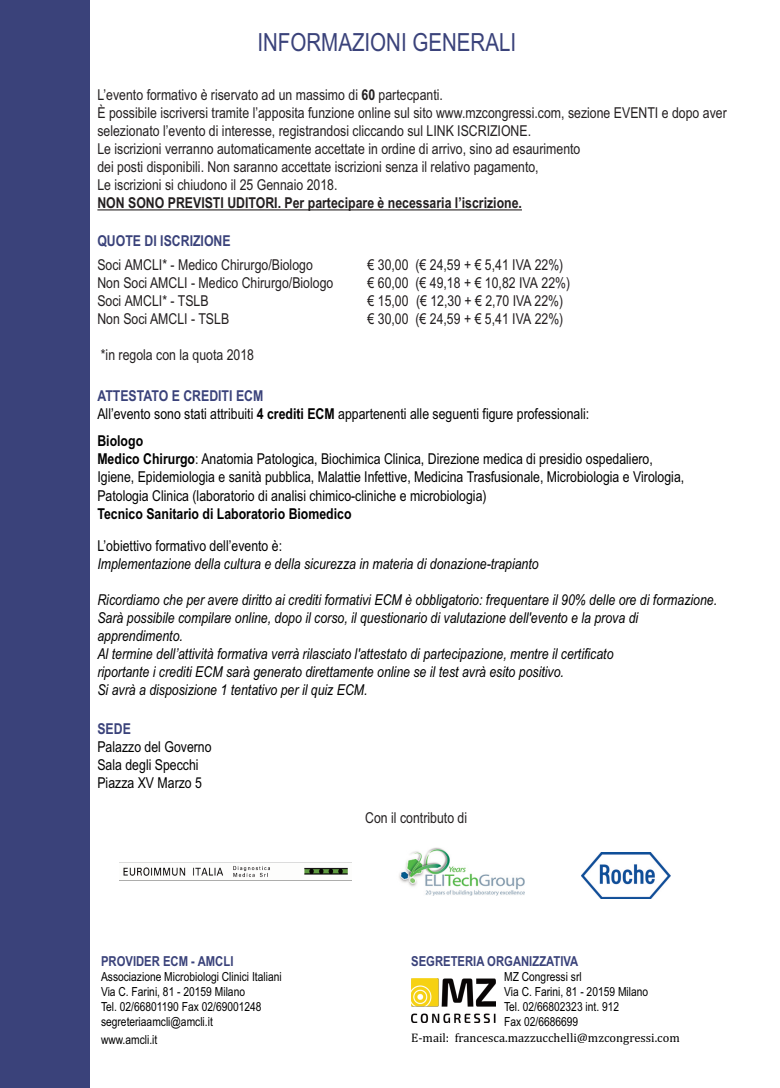
<style>
.page{position:relative;width:780px;height:1088px;background:#fff}
.page>*{position:absolute;margin:0;border:0;box-sizing:border-box;transform-origin:0 0}
.t1{font:25px "Arial Narrow";color:#3a427a}
.t2{font:15px/18px "Arial Narrow";color:#231f20}
.t3{font:italic 15px/18px "Arial Narrow";color:#000}
.t4{font:15px/18px "Arial Narrow";color:#000}
.t5{font:700 15px "Arial Narrow";color:#231f20}
.t6{font:700 15px "Arial Narrow";color:#000}
.t7{font:700 15px "Arial Narrow";color:#3a427a}
.t8{font:700 13.75px "Arial Narrow";color:#3a427a}
.t9{font:12.5px/15px "Arial Narrow";color:#000}
.t10{font:12.5px "Cambria";color:#000}
.s1{font-weight:700}
.s2{font-weight:700;color:#3a427a}
</style>
<div class="page">
<div style="left:0;top:0;width:90px;height:1088px;background:#3a427a"></div>
<hr style="left:97px;top:209px;width:425px;height:1px;background:#231f20">
<svg style="left:411px;top:1022px;width:84px;height:1px"></svg>
<img style="left:411px;top:978px;width:84px;height:44px">
<img style="left:119px;top:862px;width:233px;height:16px">
<img style="left:399px;top:847px;width:125px;height:49px">
<img style="left:582px;top:853px;width:88px;height:46px">
<h1 class="t1" style="left:257px;top:27px;width:260px">INFORMAZIONI GENERALI</h1>
<p class="t2" style="left:97px;top:86px;width:631px">L’evento formativo è riservato ad un massimo di <span class="s1">60</span> partecpanti.<br>È possibile iscriversi tramite l’apposita funzione online sul sito www.mzcongressi.com, sezione EVENTI e dopo aver selezionato l’evento di interesse, registrandosi cliccando sul LINK ISCRIZIONE.<br>Le iscrizioni verranno automaticamente accettate in ordine di arrivo, sino ad esaurimento<br>dei posti disponibili. Non saranno accettate iscrizioni senza il relativo pagamento,<br>Le iscrizioni si chiudono il 25 Gennaio 2018.</p>
<p class="t5" style="left:97px;top:194px;width:426px">NON SONO PREVISTI UDITORI. Per partecipare è necessaria l’iscrizione.</p>
<p class="t7" style="left:97px;top:232px;width:135px">QUOTE DI ISCRIZIONE</p>
<p class="t2" style="left:97px;top:255px;width:217px">Soci AMCLI* - Medico Chirurgo/Biologo</p>
<p class="t2" style="left:367px;top:255px;width:197px">€ 30,00 (€ 24,59 + € 5,41 IVA 22%)</p>
<p class="t2" style="left:97px;top:273px;width:237px">Non Soci AMCLI - Medico Chirurgo/Biologo</p>
<p class="t2" style="left:367px;top:273px;width:204px">€ 60,00 (€ 49,18 + € 10,82 IVA 22%)</p>
<p class="t2" style="left:97px;top:291px;width:113px">Soci AMCLI* - TSLB</p>
<p class="t2" style="left:367px;top:291px;width:197px">€ 15,00 (€ 12,30 + € 2,70 IVA 22%)</p>
<p class="t2" style="left:97px;top:309px;width:133px">Non Soci AMCLI - TSLB</p>
<p class="t2" style="left:367px;top:309px;width:197px">€ 30,00 (€ 24,59 + € 5,41 IVA 22%)</p>
<p class="t2" style="left:101px;top:345px;width:155px">*in regola con la quota 2018</p>
<p class="t4" style="left:97px;top:387px;width:493px"><span class="s2">ATTESTATO E CREDITI ECM<br></span>All’evento sono stati attribuiti <span class="s1">4 crediti ECM</span> appartenenti alle seguenti figure professionali:</p>
<p class="t4" style="left:97px;top:432px;width:588px"><span class="s1">Biologo<br>Medico Chirurgo</span>: Anatomia Patologica, Biochimica Clinica, Direzione medica di presidio ospedaliero, Igiene, Epidemiologia e sanità pubblica, Malattie Infettive, Medicina Trasfusionale, Microbiologia e Virologia, Patologia Clinica (laboratorio di analisi chimico-cliniche e microbiologia)</p>
<p class="t6" style="left:97px;top:504px;width:256px">Tecnico Sanitario di Laboratorio Biomedico</p>
<p class="t4" style="left:97px;top:536px;width:186px">L’obiettivo formativo dell’evento è:</p>
<p class="t3" style="left:97px;top:554px;width:443px">Implementazione della cultura e della sicurezza in materia di donazione-trapianto</p>
<p class="t3" style="left:97px;top:590px;width:621px">Ricordiamo che per avere diritto ai crediti formativi ECM è obbligatorio: frequentare il 90% delle ore di formazione.<br>Sarà possibile compilare online, dopo il corso, il questionario di valutazione dell'evento e la prova di apprendimento.<br>Al termine dell’attività formativa verrà rilasciato l'attestato di partecipazione, mentre il certificato<br>riportante i crediti ECM sarà generato direttamente online se il test avrà esito positivo.<br>Si avrà a disposizione 1 tentativo per il quiz ECM.</p>
<p class="t7" style="left:97px;top:720px;width:35px">SEDE</p>
<p class="t4" style="left:97px;top:737px;width:116px">Palazzo del Governo<br>Sala degli Specchi<br>Piazza XV Marzo 5</p>
<p class="t8" style="left:101px;top:953px;width:134px">PROVIDER ECM - AMCLI</p>
<p class="t9" style="left:101px;top:969px;width:182px">Associazione Microbiologi Clinici Italiani Via C. Farini, 81 - 20159 Milano<br>Tel. 02/66801190 Fax 02/69001248 segreteriaamcli@amcli.it</p>
<p class="t9" style="left:101px;top:1032px;width:58px">www.amcli.it</p>
<p class="t2" style="left:365px;top:809px;width:103px">Con il contributo di</p>
<p class="t8" style="left:411px;top:953px;width:169px">SEGRETERIA ORGANIZZATIVA</p>
<p class="t9" style="left:504px;top:969px;width:146px">MZ Congressi srl<br>Via C. Farini, 81 - 20159 Milano<br>Tel. 02/66802323 int. 912<br>Fax 02/6686699</p>
<p class="t10" style="left:411px;top:1030px;width:270px">E-mail: francesca.mazzucchelli@mzcongressi.com</p>
</div>
